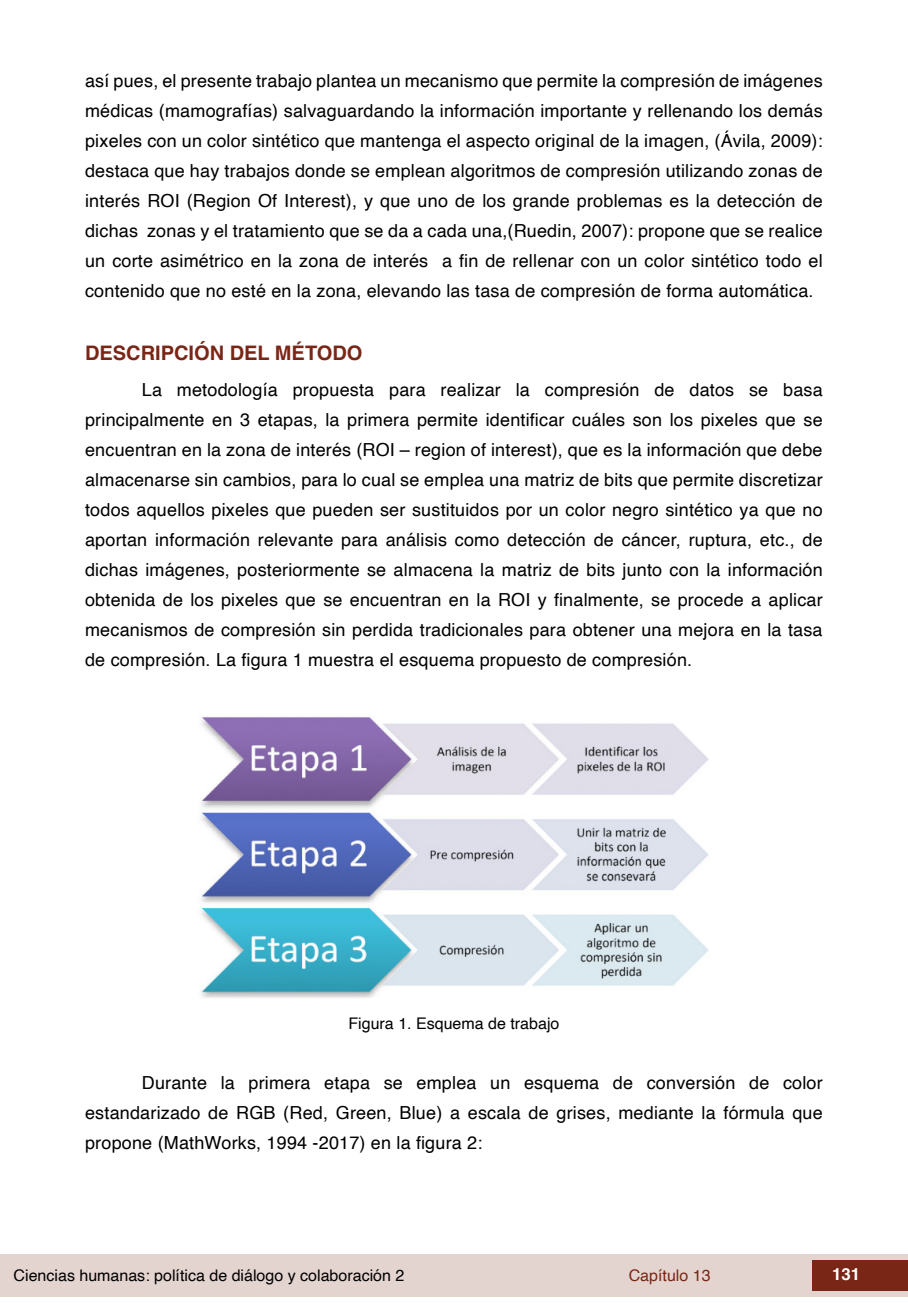
<style>
.page{position:relative;width:908px;height:1304px;background:#fff}
.page>*{position:absolute;margin:0;border:0;box-sizing:border-box;transform-origin:0 0}
.t1{font:700 20px "Helvetica";color:#7a2616}
.t2{font:18px/30px "Helvetica";letter-spacing:.01em;color:#000;text-align:justify}
.t3{font:700 16.8px "Helvetica";color:#fff}
.t4{font:16px "Helvetica";color:#000}
.t5{font:16px "Helvetica";color:#7a2616}
</style>
<div class="page">
<div style="left:0;top:1254px;width:906px;height:43px;background:#e4d4d0"></div>
<div style="left:812px;top:1261px;width:95px;height:30px;background:#7a2616"></div>
<img style="left:200px;top:717px;width:509px;height:281px">
<p class="t2" style="left:85px;top:66px;width:739px">así pues, el presente trabajo plantea un mecanismo que permite la compresión de imágenes médicas (mamografías) salvaguardando la información importante y rellenando los demás pixeles con un color sintético que mantenga el aspecto original de la imagen, (Ávila, 2009): destaca que hay trabajos donde se emplean algoritmos de compresión utilizando zonas de interés ROI (Region Of Interest), y que uno de los grande problemas es la detección de dichas zonas y el tratamiento que se da a cada una,(Ruedin, 2007): propone que se realice un corte asimétrico en la zona de interés a fin de rellenar con un color sintético todo el contenido que no esté en la zona, elevando las tasa de compresión de forma automática.</p>
<p class="t1" style="left:85px;top:341px;width:279px">DESCRIPCIÓN DEL MÉTODO</p>
<p class="t2" style="left:85px;top:375px;width:738px;text-indent:57px">La metodología propuesta para realizar la compresión de datos se basa principalmente en 3 etapas, la primera permite identificar cuáles son los pixeles que se encuentran en la zona de interés (ROI – region of interest), que es la información que debe almacenarse sin cambios, para lo cual se emplea una matriz de bits que permite discretizar todos aquellos pixeles que pueden ser sustituidos por un color negro sintético ya que no aportan información relevante para análisis como detección de cáncer, ruptura, etc., de dichas imágenes, posteriormente se almacena la matriz de bits junto con la información obtenida de los pixeles que se encuentran en la ROI y finalmente, se procede a aplicar mecanismos de compresión sin perdida tradicionales para obtener una mejora en la tasa de compresión. La figura 1 muestra el esquema propuesto de compresión.</p>
<p class="t4" style="left:348px;top:1011px;width:212px">Figura 1. Esquema de trabajo</p>
<p class="t2" style="left:85px;top:1068px;width:738px;text-indent:57px">Durante la primera etapa se emplea un esquema de conversión de color estandarizado de RGB (Red, Green, Blue) a escala de grises, mediante la fórmula que propone (MathWorks, 1994 -2017) en la figura 2:</p>
<p class="t4" style="left:14px;top:1263px;width:392px">Ciencias humanas: política de diálogo y colaboración 2</p>
<p class="t5" style="left:628px;top:1263px;width:83px">Capítulo 13</p>
<p class="t3" style="left:831px;top:1264px;width:30px">131</p>
</div>
